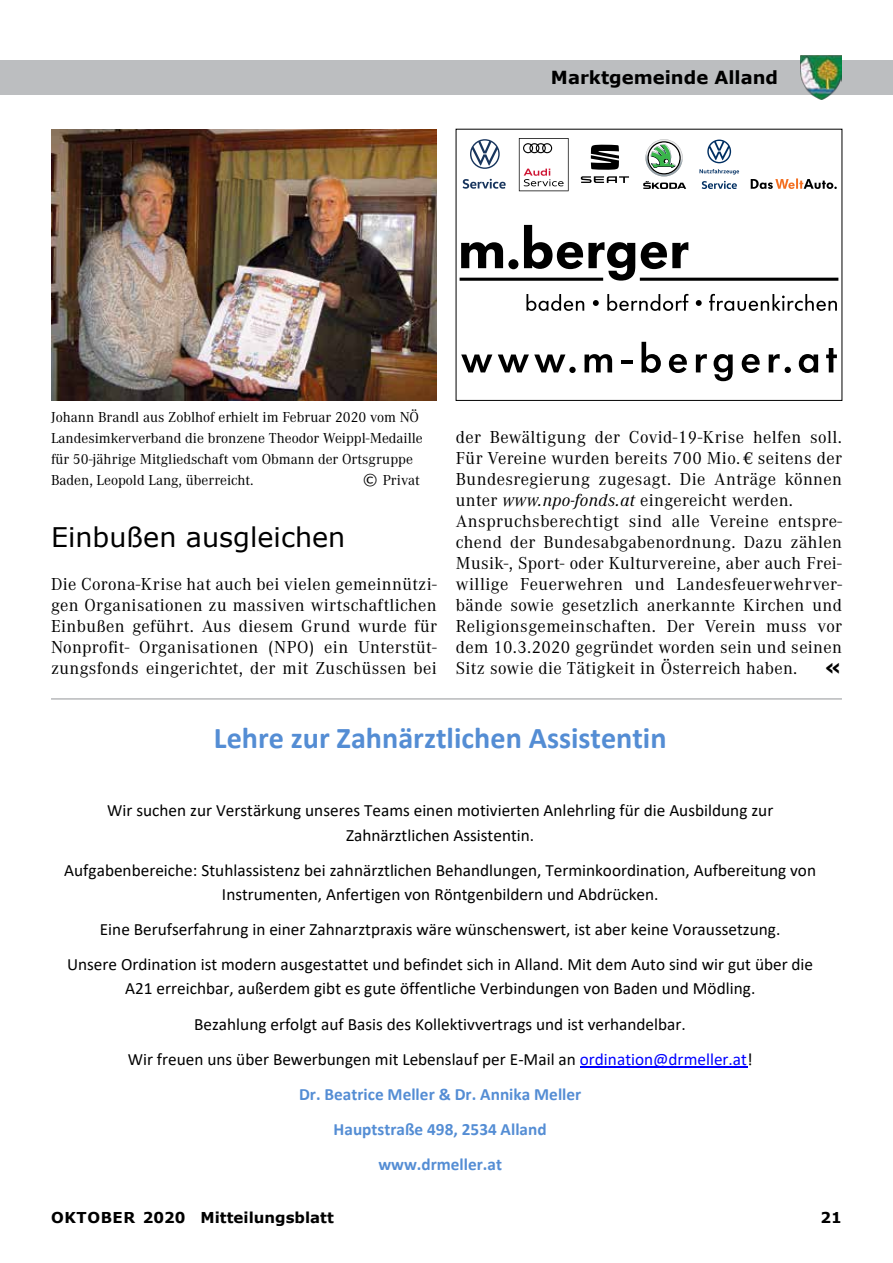
<style>
.page{position:relative;width:893px;height:1263px;background:#fff}
.page>*{position:absolute;margin:0;border:0;box-sizing:border-box;transform-origin:0 0}
.t1{font:700 30.15px "Calibri";color:#548dd4}
.t2{font:27px "Verdana";color:#000}
.t3{font:700 21px "Verdana";color:#000}
.t4{font:18px/21px "Corporate A";letter-spacing:.025em;color:#000;text-align:justify}
.t5{font:700 18px "Verdana";color:#000}
.t6{font:17.25px/35.1px "Calibri";color:#000;text-align:center}
.t7{font:15px/21px "Corporate A";color:#000}
.t8{font:700 15px "Verdana";color:#000}
.s1{font-family:"Verdana";font-style:italic}
.s2{font-style:italic}
.s3{color:#00f}
.s4{font-weight:700;color:#548dd4}
</style>
<div class="page">
<div style="left:0;top:61px;width:893px;height:34px;background:#bcbec0"></div>
<img style="left:801px;top:56px;width:41px;height:43px">
<svg style="left:461px;top:242px;width:42px;height:26px"></svg>
<div style="left:508px;top:259px;width:10px;height:10px;background:#000;border-radius:50%"></div>
<svg style="left:524px;top:225px;width:111px;height:56px"></svg>
<svg style="left:641px;top:242px;width:47px;height:27px"></svg>
<svg style="left:526px;top:294px;width:58px;height:17px"></svg>
<svg style="left:593px;top:300px;width:6px;height:6px"></svg>
<svg style="left:607px;top:294px;width:81px;height:17px"></svg>
<svg style="left:696px;top:300px;width:6px;height:6px"></svg>
<svg style="left:709px;top:294px;width:128px;height:17px"></svg>
<hr style="left:460px;top:278px;width:143px;height:3px;background:#000">
<hr style="left:640px;top:278px;width:198px;height:3px;background:#000">
<svg style="left:751px;top:178px;width:86px;height:11px"></svg>
<svg style="left:643px;top:139px;width:43px;height:50px"></svg>
<svg style="left:581px;top:145px;width:48px;height:38px"></svg>
<svg style="left:519px;top:138px;width:50px;height:53px"></svg>
<svg style="left:463px;top:179px;width:43px;height:10px"></svg>
<svg style="left:470px;top:139px;width:30px;height:30px"></svg>
<svg style="left:699px;top:169px;width:40px;height:6px"></svg>
<svg style="left:702px;top:181px;width:35px;height:8px"></svg>
<svg style="left:707px;top:140px;width:24px;height:23px"></svg>
<svg style="left:461px;top:354px;width:31px;height:18px"></svg>
<svg style="left:498px;top:354px;width:67px;height:18px"></svg>
<div style="left:569px;top:367px;width:7px;height:6px;background:#000;border-radius:50%"></div>
<svg style="left:584px;top:354px;width:28px;height:18px"></svg>
<hr style="left:621px;top:360px;width:11px;height:4px;background:#000">
<svg style="left:641px;top:342px;width:20px;height:31px"></svg>
<svg style="left:669px;top:354px;width:18px;height:19px"></svg>
<svg style="left:696px;top:354px;width:11px;height:18px"></svg>
<svg style="left:714px;top:354px;width:19px;height:27px"></svg>
<svg style="left:742px;top:354px;width:18px;height:19px"></svg>
<svg style="left:769px;top:354px;width:22px;height:19px"></svg>
<svg style="left:799px;top:354px;width:19px;height:19px"></svg>
<svg style="left:826px;top:348px;width:11px;height:24px"></svg>
<img style="left:51px;top:129px;width:386px;height:272px">
<hr style="left:580px;top:1066px;width:167px;height:2px;background:#00f">
<hr style="left:51px;top:698px;width:791px;height:1px;background:#939598">
<p class="t5" style="left:551px;top:65px;width:229px">Marktgemeinde Alland</p>
<p class="t7" style="left:51px;top:406px;width:373px">Johann Brandl aus Zoblhof erhielt im Februar 2020 vom NÖ Landesimkerverband die bronzene Theodor Weippl-Medaille für 50-jährige Mitgliedschaft vom Obmann der Ortsgruppe Baden, Leopold Lang, überreicht.</p>
<p class="t7" style="left:362px;top:469px;width:59px"><span class="s1">©</span> Privat</p>
<h2 class="t2" style="left:51px;top:519px;width:296px">Einbußen ausgleichen</h2>
<p class="t4" style="left:51px;top:572px;width:387px">Die Corona-Krise hat auch bei vielen gemeinnützi&shy;gen Organisationen zu massiven wirtschaftlichen Einbußen geführt. Aus diesem Grund wurde für Nonprofit- Organisationen (NPO) ein Unterstüt&shy;zungsfonds eingerichtet, der mit Zuschüssen bei</p>
<p class="t4" style="left:456px;top:425px;width:388px;text-align:left">der Bewältigung der Covid-19-Krise helfen soll.<br>Für Vereine wurden bereits 700 Mio. € seitens der Bundesregierung zugesagt. Die Anträge können unter <span class="s2">www.npo-fonds.at</span> eingereicht werden.<br>Anspruchsberechtigt sind alle Vereine entspre&shy;chend der Bundesabgabenordnung. Dazu zählen Musik-, Sport- oder Kulturvereine, aber auch Frei&shy;willige Feuerwehren und Landesfeuerwehrver&shy;bände sowie gesetzlich anerkannte Kirchen und Religionsgemeinschaften. Der Verein muss vor dem 10.3.2020 gegründet worden sein und seinen Sitz sowie die Tätigkeit in Österreich haben.</p>
<p class="t3" style="left:824px;top:653px;width:19px">«</p>
<h1 class="t1" style="left:214px;top:717px;width:454px">Lehre zur Zahnärztlichen Assistentin</h1>
<p class="t6" style="left:107px;top:798px;width:668px;line-height:24.3px">Wir suchen zur Verstärkung unseres Teams einen motivierten Anlehrling für die Ausbildung zur<br>Zahnärztlichen Assistentin.</p>
<p class="t6" style="left:64px;top:857px;width:753px;line-height:24.3px">Aufgabenbereiche: Stuhlassistenz bei zahnärztlichen Behandlungen, Terminkoordination, Aufbereitung von<br>Instrumenten, Anfertigen von Röntgenbildern und Abdrücken.</p>
<p class="t6" style="left:67px;top:911px;width:748px">Eine Berufserfahrung in einer Zahnarztpraxis wäre wünschenswert, ist aber keine Voraussetzung.<br>Unsere Ordination ist modern ausgestattet und befindet sich in Alland. Mit dem Auto sind wir gut über die</p>
<p class="t6" style="left:125px;top:971px;width:632px">A21 erreichbar, außerdem gibt es gute öffentliche Verbindungen von Baden und Mödling.<br>Bezahlung erfolgt auf Basis des Kollektivvertrags und ist verhandelbar.<br>Wir freuen uns über Bewerbungen mit Lebenslauf per E-Mail an <span class="s3">ordination@drmeller.at</span>!<br><span class="s4">Dr. Beatrice Meller &amp; Dr. Annika Meller<br>Hauptstraße 498, 2534 Alland<br>www.drmeller.at</span></p>
<p class="t8" style="left:51px;top:1206px;width:284px">Okto be r 2020 Mitteilungsblatt</p>
<p class="t8" style="left:821px;top:1206px;width:23px">21</p>
</div>
